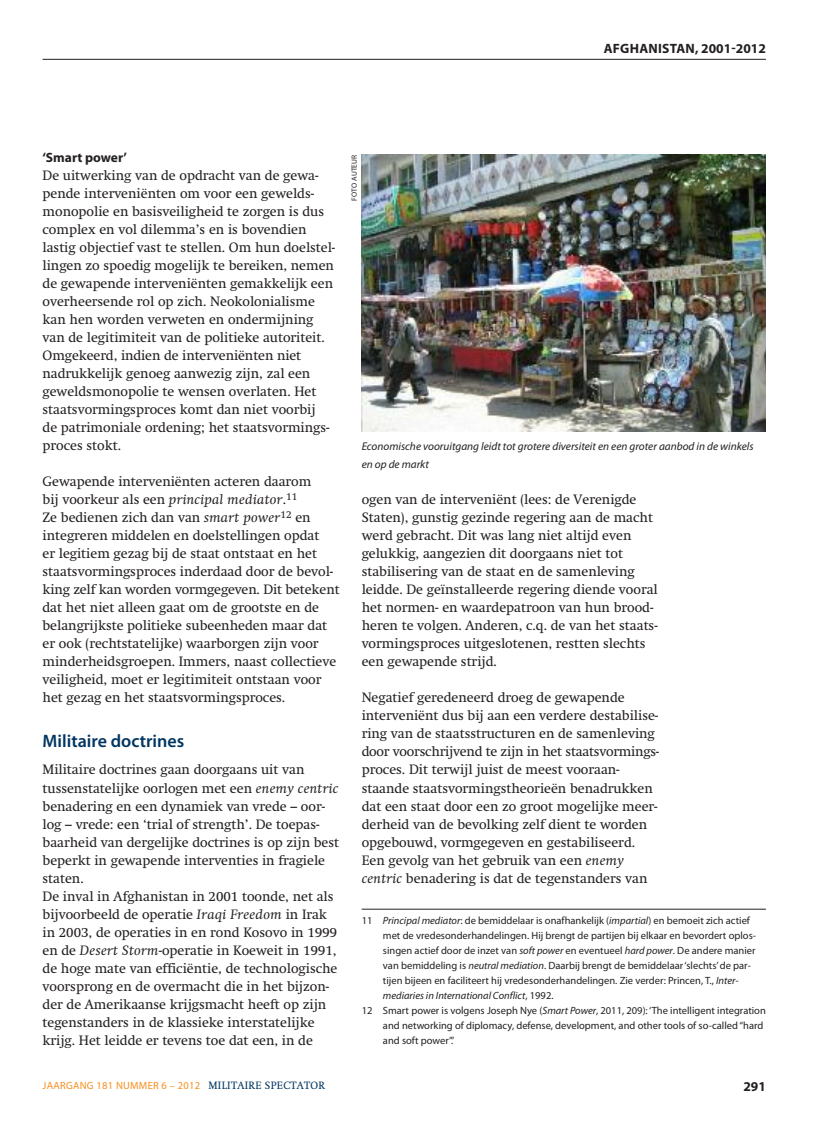
<style>
.page{position:relative;width:817px;height:1136px;background:#fff}
.page>*{position:absolute;margin:0;border:0;box-sizing:border-box;transform-origin:0 0}
.t1{font:600 18px "Myriad Pro";color:#003562}
.t2{font:13.5px/18px "Swift";color:#231f20}
.t3{font:700 13.5px "Myriad Pro";letter-spacing:.02em;color:#231f20}
.t4{font:700 13.5px "Myriad Pro";color:#231f20}
.t5{font:italic 11.25px/18px "Myriad Pro";color:#231f20}
.t6{font:10.5px "Myriad Pro";color:#231f20}
.t7{font:10.5px "Myriad Pro";letter-spacing:.025em;color:#f68f1e}
.t8{font:italic 10.5px "Myriad Pro";color:#231f20}
.t9{font:7.5px "Myriad Pro";letter-spacing:.02em;color:#231f20}
.s1{font-style:italic}
.s2{font-style:normal}
.s3{font-family:"Swift";color:#003562}
</style>
<div class="page">
<hr style="left:43px;top:59px;width:722px;height:1px;background:#231f20">
<hr style="left:361px;top:908px;width:404px;height:1px;background:#231f20">
<img style="left:361px;top:154px;width:404px;height:277px">
<p class="t3" style="left:603px;top:43px;width:164px">AFGHANISTAN, 2001-2012</p>
<p class="t4" style="left:43px;top:152px;width:86px">‘Smart power’</p>
<p class="t2" style="left:43px;top:168px;width:294px">De uitwerking van de opdracht van de gewa&shy;pende interveniënten om voor een gewelds&shy;monopolie en basisveiligheid te zorgen is dus complex en vol dilemma’s en is bovendien lastig objectief vast te stellen. Om hun doelstel&shy;lingen zo spoedig mogelijk te bereiken, nemen de gewapende interveniënten gemakkelijk een overheersende rol op zich. Neokolonialisme kan hen worden verweten en ondermijning van de legitimiteit van de politieke autoriteit.<br>Omgekeerd, indien de interveniënten niet nadrukkelijk genoeg aanwezig zijn, zal een geweldsmonopolie te wensen overlaten. Het staatsvormingsproces komt dan niet voorbij<br>de patrimoniale ordening; het staatsvormings&shy;proces stokt.</p>
<p class="t2" style="left:43px;top:474px;width:298px">Gewapende interveniënten acteren daarom<br>bij voorkeur als een <span class="s1">principal mediator</span>.<sup>11<br></sup>Ze bedienen zich dan van <span class="s1">smart power</span><sup>12</sup> en integreren middelen en doelstellingen opdat<br>er legitiem gezag bij de staat ontstaat en het staatsvormingsproces inderdaad door de bevol&shy;king zelf kan worden vormgegeven. Dit betekent dat het niet alleen gaat om de grootste en de belangrijkste politieke subeenheden maar dat er ook (rechtstatelijke) waarborgen zijn voor minderheidsgroepen. Immers, naast collectieve veiligheid, moet er legitimiteit ontstaan voor het gezag en het staatsvormingsproces.</p>
<h1 class="t1" style="left:43px;top:734px;width:143px">Militaire doctrines</h1>
<p class="t2" style="left:43px;top:762px;width:298px">Militaire doctrines gaan doorgaans uit van tussenstatelijke oorlogen met een <span class="s1">enemy centric </span>benadering en een dynamiek van vrede – oor&shy;log – vrede: een ‘trial of strength’. De toepas&shy;baarheid van dergelijke doctrines is op zijn best beperkt in gewapende interventies in fragiele staten.<br>De inval in Afghanistan in 2001 toonde, net als bijvoorbeeld de operatie <span class="s1">Iraqi Freedom</span> in Irak in 2003, de operaties in en rond Kosovo in 1999 en de <span class="s1">Desert Storm</span>-operatie in Koeweit in 1991, de hoge mate van efficiëntie, de technologische voorsprong en de overmacht die in het bijzon&shy;der de Amerikaanse krijgsmacht heeft op zijn tegenstanders in de klassieke interstatelijke krijg. Het leidde er tevens toe dat een, in de</p>
<p class="t9" style="left:351px;top:200px;width:47px;rotate:-90deg">FOTO AUTEUR</p>
<p class="t5" style="left:361px;top:438px;width:393px">Economische vooruitgang leidt tot grotere diversiteit en een groter aanbod in de winkels en op de markt</p>
<p class="t2" style="left:361px;top:492px;width:297px">ogen van de interveniënt (lees: de Verenigde Staten), gunstig gezinde regering aan de macht werd gebracht. Dit was lang niet altijd even gelukkig, aangezien dit doorgaans niet tot stabilisering van de staat en de samenleving leidde. De geïnstalleerde regering diende vooral het normen- en waardepatroon van hun brood&shy;heren te volgen. Anderen, c.q. de van het staats&shy;vormingsproces uitgeslotenen, restten slechts een gewapende strijd.</p>
<p class="t2" style="left:361px;top:690px;width:299px">Negatief geredeneerd droeg de gewapende interveniënt dus bij aan een verdere destabilise&shy;ring van de staatsstructuren en de samenleving door voorschrijvend te zijn in het staatsvormings&shy;proces. Dit terwijl juist de meest vooraan&shy;staande staatsvormingstheorieën benadrukken dat een staat door een zo groot mogelijke meer&shy;derheid van de bevolking zelf dient te worden opgebouwd, vormgegeven en gestabiliseerd.<br>Een gevolg van het gebruik van een <span class="s1">enemy centric</span> benadering is dat de tegenstanders van</p>
<p class="t6" style="left:361px;top:916px;width:390px">11 <span class="s1">Principal mediator</span>: de bemiddelaar is onafhankelijk (<span class="s1">impartial</span>) en bemoeit zich actief</p>
<p class="t6" style="left:383px;top:931px;width:374px">met de vredesonderhandelingen. Hij brengt de partijen bij elkaar en bevordert oplos-</p>
<p class="t6" style="left:383px;top:946px;width:374px">singen actief door de inzet van <span class="s1">soft power</span> en eventueel <span class="s1">hard power</span>. De andere manier</p>
<p class="t6" style="left:383px;top:961px;width:369px">van bemiddeling is <span class="s1">neutral mediation</span>. Daarbij brengt de bemiddelaar‘slechts’de par-</p>
<p class="t6" style="left:383px;top:976px;width:357px">tijen bijeen en faciliteert hij vredesonderhandelingen. Zie verder: Princen, T., <span class="s1">Inter-</span></p>
<p class="t8" style="left:383px;top:991px;width:172px">mediaries in International Conflict<span class="s2">, 1992.</span></p>
<p class="t6" style="left:361px;top:1006px;width:405px">12 Smart power is volgens Joseph Nye (<span class="s1">Smart Power</span>, 2011, 209): ‘The intelligent integration</p>
<p class="t6" style="left:383px;top:1021px;width:382px">and networking of diplomacy, defense, development, and other tools of so-called“hard</p>
<p class="t6" style="left:383px;top:1036px;width:73px">and soft power”.’</p>
<p class="t7" style="left:43px;top:1080px;width:284px">JAARGANG 181 NUMMER 6 – 2012 <span class="s3">MILITAIRE SPECTATOR</span></p>
<p class="t4" style="left:743px;top:1081px;width:24px">291</p>
</div>
